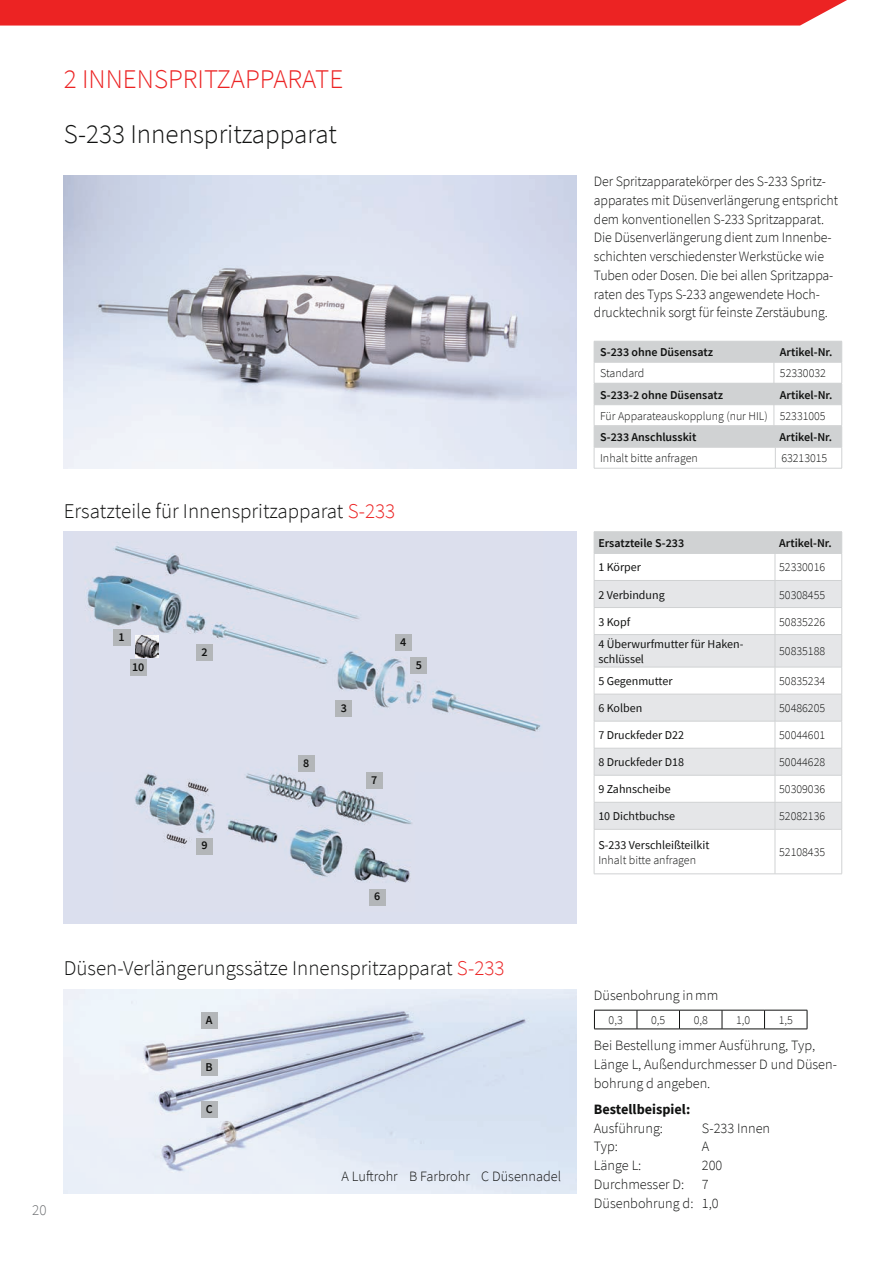
<style>
.page{position:relative;width:893px;height:1263px;background:#fff}
.page>*{position:absolute;margin:0;border:0;box-sizing:border-box;transform-origin:0 0}
.t1{font:300 27px "Source Sans Pro";color:#111211}
.t2{font:300 27px "Source Sans Pro";color:#ec2323}
.t3{font:300 21px "Source Sans Pro";color:#111211}
.t4{font:300 15px "Source Sans Pro";color:#6c6e71}
.t5{font:300 14.25px/18.8px "Source Sans Pro";letter-spacing:-.005em;color:#111211}
.t6{font:700 14.25px "Source Sans Pro";color:#111211}
.t7{font:300 12px "Source Sans Pro";color:#111211}
.t8{font:12px/15px "Source Sans Pro";color:#111211}
.t9{font:600 12px "Source Sans Pro";color:#111211}
.s1{color:#ec2323}
</style>
<div class="page">
<div style="left:0;top:0;width:847px;height:26px;background:#ec2323"></div>
<img style="left:64px;top:990px;width:513px;height:204px">
<img style="left:64px;top:175px;width:513px;height:293px">
<div style="left:64px;top:531px;width:513px;height:393px;background:#dbdfee"></div>
<img style="left:87px;top:546px;width:454px;height:186px">
<div style="left:196px;top:644px;width:17px;height:17px;background:#b3b6b9"></div>
<div style="left:113px;top:630px;width:17px;height:16px;background:#b3b6b9"></div>
<div style="left:336px;top:700px;width:16px;height:16px;background:#b3b6b9"></div>
<div style="left:395px;top:634px;width:16px;height:17px;background:#b3b6b9"></div>
<div style="left:201px;top:1012px;width:16px;height:17px;background:#b3b6b9"></div>
<div style="left:201px;top:1059px;width:16px;height:16px;background:#b3b6b9"></div>
<div style="left:201px;top:1101px;width:16px;height:16px;background:#b3b6b9"></div>
<div style="left:411px;top:657px;width:16px;height:16px;background:#b3b6b9"></div>
<img style="left:135px;top:755px;width:277px;height:151px">
<div style="left:369px;top:889px;width:16px;height:16px;background:#b3b6b9"></div>
<div style="left:366px;top:772px;width:16px;height:17px;background:#b3b6b9"></div>
<div style="left:298px;top:755px;width:16px;height:17px;background:#b3b6b9"></div>
<div style="left:196px;top:838px;width:17px;height:16px;background:#b3b6b9"></div>
<img style="left:135px;top:636px;width:23px;height:22px">
<div style="left:130px;top:659px;width:16px;height:16px;background:#b3b6b9"></div>
<hr style="left:594px;top:468px;width:181px;height:1px;background:#d0d2d3">
<hr style="left:775px;top:468px;width:67px;height:1px;background:#d0d2d3">
<svg style="left:594px;top:341px;width:248px;height:127px"></svg>
<hr style="left:594px;top:404px;width:180px;height:1px;background:#d0d2d3">
<hr style="left:774px;top:404px;width:68px;height:1px;background:#d0d2d3">
<svg style="left:595px;top:635px;width:246px;height:194px;fill:#e5e6e8"></svg>
<hr style="left:775px;top:635px;width:1px;height:32px;background:#d0d2d3">
<svg style="left:775px;top:668px;width:1px;height:161px"></svg>
<hr style="left:775px;top:829px;width:1px;height:45px;background:#d0d2d3">
<hr style="left:594px;top:531px;width:181px;height:1px;background:#d0d2d3">
<hr style="left:775px;top:531px;width:67px;height:1px;background:#d0d2d3">
<svg style="left:594px;top:532px;width:248px;height:102px"></svg>
<hr style="left:594px;top:634px;width:181px;height:1px;background:#d0d2d3">
<hr style="left:594px;top:635px;width:1px;height:32px;background:#d0d2d3">
<hr style="left:775px;top:634px;width:67px;height:1px;background:#d0d2d3">
<hr style="left:841px;top:635px;width:1px;height:32px;background:#d0d2d3">
<hr style="left:594px;top:667px;width:181px;height:1px;background:#d0d2d3">
<hr style="left:775px;top:667px;width:67px;height:1px;background:#d0d2d3">
<hr style="left:594px;top:694px;width:181px;height:1px;background:#d0d2d3">
<hr style="left:775px;top:694px;width:67px;height:1px;background:#d0d2d3">
<hr style="left:594px;top:721px;width:181px;height:1px;background:#d0d2d3">
<hr style="left:775px;top:721px;width:67px;height:1px;background:#d0d2d3">
<hr style="left:594px;top:748px;width:181px;height:1px;background:#d0d2d3">
<hr style="left:775px;top:748px;width:67px;height:1px;background:#d0d2d3">
<hr style="left:594px;top:775px;width:181px;height:1px;background:#d0d2d3">
<hr style="left:775px;top:775px;width:67px;height:1px;background:#d0d2d3">
<hr style="left:594px;top:802px;width:181px;height:1px;background:#d0d2d3">
<svg style="left:594px;top:668px;width:1px;height:161px"></svg>
<hr style="left:775px;top:802px;width:67px;height:1px;background:#d0d2d3">
<svg style="left:841px;top:668px;width:1px;height:161px"></svg>
<hr style="left:594px;top:829px;width:181px;height:1px;background:#d0d2d3">
<hr style="left:594px;top:829px;width:1px;height:45px;background:#d0d2d3">
<hr style="left:775px;top:829px;width:67px;height:1px;background:#d0d2d3">
<hr style="left:841px;top:829px;width:1px;height:45px;background:#d0d2d3">
<hr style="left:594px;top:873px;width:181px;height:1px;background:#d0d2d3">
<hr style="left:775px;top:873px;width:67px;height:1px;background:#d0d2d3">
<hr style="left:594px;top:1010px;width:43px;height:1px;background:#111211">
<svg style="left:594px;top:1010px;width:1px;height:19px"></svg>
<hr style="left:637px;top:1010px;width:42px;height:1px;background:#111211">
<hr style="left:679px;top:1010px;width:43px;height:1px;background:#111211">
<svg style="left:679px;top:1010px;width:1px;height:19px"></svg>
<hr style="left:722px;top:1010px;width:42px;height:1px;background:#111211">
<svg style="left:722px;top:1010px;width:1px;height:19px"></svg>
<hr style="left:764px;top:1010px;width:43px;height:1px;background:#111211">
<svg style="left:764px;top:1010px;width:1px;height:19px"></svg>
<svg style="left:807px;top:1010px;width:1px;height:19px"></svg>
<hr style="left:594px;top:1029px;width:43px;height:1px;background:#111211">
<hr style="left:637px;top:1029px;width:42px;height:1px;background:#111211">
<hr style="left:679px;top:1029px;width:43px;height:1px;background:#111211">
<hr style="left:722px;top:1029px;width:42px;height:1px;background:#111211">
<hr style="left:764px;top:1029px;width:43px;height:1px;background:#111211">
<svg style="left:637px;top:1010px;width:1px;height:19px"></svg>
<h1 class="t2" style="left:64px;top:63px;width:281px">2 INNENSPRITZAPPARATE</h1>
<h1 class="t1" style="left:64px;top:117px;width:275px">S-233 Innenspritzapparat</h1>
<h2 class="t3" style="left:64px;top:498px;width:333px">Ersatzteile für Innenspritzapparat <span class="s1">S-233</span></h2>
<p class="t9" style="left:118px;top:629px;width:8px">1</p>
<p class="t9" style="left:132px;top:659px;width:14px">10</p>
<p class="t9" style="left:201px;top:644px;width:8px">2</p>
<p class="t9" style="left:201px;top:837px;width:8px">9</p>
<p class="t9" style="left:303px;top:755px;width:8px">8</p>
<p class="t9" style="left:341px;top:700px;width:8px">3</p>
<p class="t9" style="left:400px;top:634px;width:8px">4</p>
<p class="t9" style="left:416px;top:657px;width:8px">5</p>
<p class="t9" style="left:371px;top:772px;width:8px">7</p>
<p class="t9" style="left:374px;top:888px;width:8px">6</p>
<h2 class="t3" style="left:64px;top:955px;width:442px">Düsen-Verlängerungssätze Innenspritzapparat <span class="s1">S-233</span></h2>
<p class="t9" style="left:206px;top:1012px;width:8px">A</p>
<p class="t9" style="left:206px;top:1059px;width:9px">B</p>
<p class="t9" style="left:206px;top:1101px;width:8px">C</p>
<p class="t4" style="left:32px;top:1200px;width:16px">20</p>
<p class="t5" style="left:342px;top:1167px;width:221px">A Luftrohr B Farbrohr C Düsennadel</p>
<p class="t5" style="left:594px;top:172px;width:246px">Der Spritzapparatekörper des S-233 Spritz&shy;apparates mit Düsenverlängerung entspricht dem konventionellen S-233 Spritzapparat.<br>Die Düsenverlängerung dient zum Innenbe&shy;schichten verschiedenster Werkstücke wie Tuben oder Dosen. Die bei allen Spritzappa&shy;raten des Typs S-233 angewendete Hoch&shy;drucktechnik sorgt für feinste Zerstäubung.</p>
<p class="t9" style="left:600px;top:344px;width:114px">S-233 ohne Düsensatz</p>
<p class="t9" style="left:780px;top:344px;width:54px">Artikel-Nr.</p>
<p class="t7" style="left:600px;top:366px;width:46px">Standard</p>
<p class="t7" style="left:780px;top:366px;width:47px">52330032</p>
<p class="t9" style="left:600px;top:387px;width:124px">S-233-2 ohne Düsensatz</p>
<p class="t9" style="left:780px;top:387px;width:54px">Artikel-Nr.</p>
<p class="t7" style="left:600px;top:408px;width:227px">Für Apparateauskopplung (nur HIL) 52331005</p>
<p class="t9" style="left:600px;top:429px;width:98px">S-233 Anschlusskit</p>
<p class="t9" style="left:780px;top:429px;width:54px">Artikel-Nr.</p>
<p class="t7" style="left:600px;top:451px;width:99px">Inhalt bitte anfragen</p>
<p class="t7" style="left:781px;top:451px;width:47px">63213015</p>
<p class="t9" style="left:598px;top:535px;width:87px">Ersatzteile S-233</p>
<p class="t9" style="left:779px;top:535px;width:54px">Artikel-Nr.</p>
<p class="t8" style="left:598px;top:560px;width:44px">1 Körper</p>
<p class="t7" style="left:779px;top:560px;width:47px">52330016</p>
<p class="t8" style="left:598px;top:587px;width:68px">2 Verbindung</p>
<p class="t7" style="left:779px;top:587px;width:47px">50308455</p>
<p class="t8" style="left:598px;top:614px;width:33px">3 Kopf</p>
<p class="t7" style="left:779px;top:614px;width:47px">50835226</p>
<p class="t8" style="left:598px;top:636px;width:147px">4 Überwurfmutter für Haken&shy;schlüssel</p>
<p class="t7" style="left:779px;top:644px;width:47px">50835188</p>
<p class="t8" style="left:598px;top:673px;width:76px">5 Gegenmutter</p>
<p class="t7" style="left:779px;top:674px;width:47px">50835234</p>
<p class="t8" style="left:598px;top:700px;width:45px">6 Kolben</p>
<p class="t7" style="left:779px;top:701px;width:47px">50486205</p>
<p class="t8" style="left:598px;top:728px;width:87px">7 Druckfeder D22</p>
<p class="t7" style="left:779px;top:728px;width:47px">50044601</p>
<p class="t8" style="left:598px;top:755px;width:87px">8 Druckfeder D18</p>
<p class="t7" style="left:779px;top:755px;width:47px">50044628</p>
<p class="t8" style="left:598px;top:782px;width:74px">9 Zahnscheibe</p>
<p class="t7" style="left:779px;top:782px;width:47px">50309036</p>
<p class="t8" style="left:598px;top:809px;width:78px">10 Dichtbuchse</p>
<p class="t7" style="left:779px;top:809px;width:47px">52082136</p>
<p class="t8" style="left:598px;top:837px;width:113px">S-233 Verschleißteilkit</p>
<p class="t7" style="left:598px;top:852px;width:99px">Inhalt bitte anfragen</p>
<p class="t7" style="left:779px;top:845px;width:47px">52108435</p>
<p class="t5" style="left:594px;top:986px;width:126px">Düsenbohrung in mm</p>
<p class="t7" style="left:609px;top:1013px;width:16px">0,3</p>
<p class="t7" style="left:651px;top:1013px;width:16px">0,5</p>
<p class="t7" style="left:694px;top:1013px;width:16px">0,8</p>
<p class="t7" style="left:736px;top:1013px;width:16px">1,0</p>
<p class="t7" style="left:779px;top:1013px;width:16px">1,5</p>
<p class="t5" style="left:594px;top:1036px;width:245px">Bei Bestellung immer Ausführung, Typ,<br>Länge L, Außendurchmesser D und Düsen&shy;bohrung d angeben.</p>
<p class="t6" style="left:594px;top:1099px;width:98px">Bestellbeispiel:</p>
<p class="t5" style="left:594px;top:1118px;width:71px">Ausführung:</p>
<p class="t5" style="left:702px;top:1118px;width:70px">S-233 Innen</p>
<p class="t5" style="left:594px;top:1137px;width:26px">Typ:</p>
<p class="t5" style="left:702px;top:1137px;width:9px">A</p>
<p class="t5" style="left:594px;top:1156px;width:49px">Länge L:</p>
<p class="t5" style="left:594px;top:1156px;width:130px;text-indent:108px">200<br>Durchmesser D: 7<br>Düsenbohrung d: 1,0</p>
</div>
